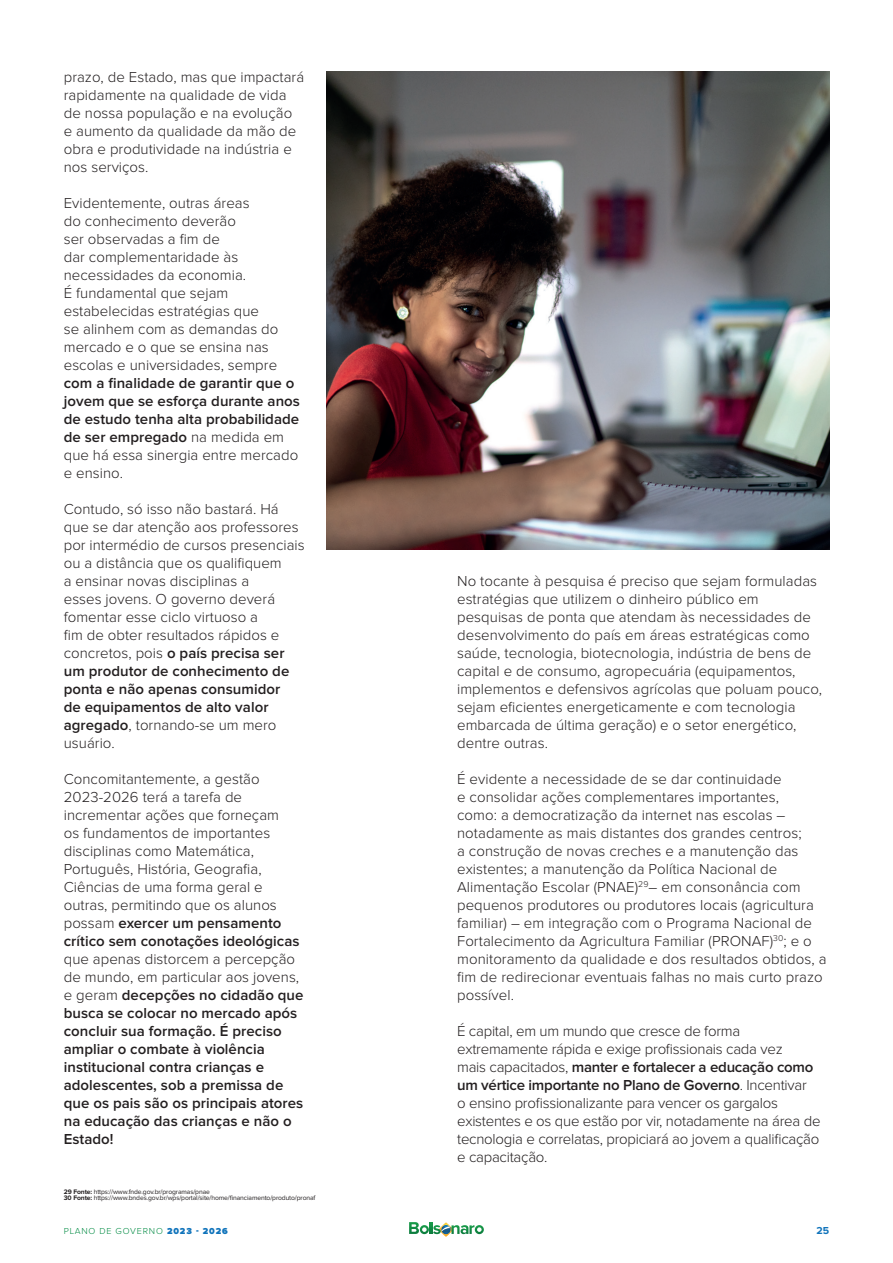
<style>
.page{position:relative;width:893px;height:1263px;background:#fff}
.page>*{position:absolute;margin:0;border:0;box-sizing:border-box;transform-origin:0 0}
.t1{font:300 15px/18px "Proxima Nova";letter-spacing:.005em;color:#231f20}
.t2{font:600 15px/18px "Proxima Nova";letter-spacing:.005em;color:#231f20}
.t3{font:300 15px/18px "Proxima Nova";letter-spacing:-.015em;color:#231f20}
.t4{font:700 10.5px "Proxima Nova";color:#1174bb}
.t5{font:300 9px "Proxima Nova";letter-spacing:.09em;color:#008b43}
.t6{font:6.75px/6px "Proxima Nova";letter-spacing:-.015em;color:#231f20}
.s1{font-weight:300}
.s2{font-weight:600}
.s3{font-weight:700}
.s4{font-weight:900;color:#1174bb}
</style>
<div class="page">
<svg style="left:409px;top:1222px;width:75px;height:15px"></svg>
<img style="left:326px;top:71px;width:503px;height:479px">
<p class="t1" style="left:64px;top:68px;width:242px">prazo, de Estado, mas que impactará rapidamente na qualidade de vida de nossa população e na evolução e aumento da qualidade da mão de obra e produtividade na indústria e nos serviços.</p>
<p class="t1" style="left:64px;top:194px;width:216px">Evidentemente, outras áreas<br>do conhecimento deverão<br>ser observadas a fim de<br>dar complementaridade às necessidades da economia.<br>É fundamental que sejam estabelecidas estratégias que<br>se alinhem com as demandas do mercado e o que se ensina nas escolas e universidades, sempre</p>
<p class="t2" style="left:64px;top:374px;width:238px">com a finalidade de garantir que o jovem que se esforça durante anos de estudo tenha alta probabilidade de ser empregado <span class="s1">na medida em que há essa sinergia entre mercado e ensino.</span></p>
<p class="t1" style="left:64px;top:500px;width:242px">Contudo, só isso não bastará. Há que se dar atenção aos professores por intermédio de cursos presenciais ou a distância que os qualifiquem<br>a ensinar novas disciplinas a<br>esses jovens. O governo deverá fomentar esse ciclo virtuoso a<br>fim de obter resultados rápidos e concretos, pois <span class="s2">o país precisa ser um produtor de conhecimento de ponta e não apenas consumidor<br>de equipamentos de alto valor agregado</span>, tornando-se um mero usuário.</p>
<p class="t1" style="left:64px;top:770px;width:237px">Concomitantemente, a gestão<br>2023-2026 terá a tarefa de incrementar ações que forneçam<br>os fundamentos de importantes disciplinas como Matemática,<br>Português, História, Geografia,<br>Ciências de uma forma geral e outras, permitindo que os alunos possam <span class="s2">exercer um pensamento crítico sem conotações ideológicas</span></p>
<p class="t2" style="left:64px;top:950px;width:241px"><span class="s1">que apenas distorcem a percepção de mundo, em particular aos jovens, e geram</span> decepções no cidadão que busca se colocar no mercado após concluir sua formação. É preciso ampliar o combate à violência institucional contra crianças e adolescentes, sob a premissa de que os pais são os principais atores na educação das crianças e não o<br>Estado!</p>
<p class="t6" style="left:64px;top:1189px;width:253px"><span class="s3">29 Fonte:</span> https://www.fnde.gov.br/programas/pnae<br><span class="s3">30 Fonte:</span> https://www.bndes.gov.br/wps/portal/site/home/financiamento/produto/pronaf</p>
<p class="t1" style="left:457px;top:572px;width:366px">No tocante à pesquisa é preciso que sejam formuladas estratégias que utilizem o dinheiro público em pesquisas de ponta que atendam às necessidades de desenvolvimento do país em áreas estratégicas como saúde, tecnologia, biotecnologia, indústria de bens de capital e de consumo, agropecuária (equipamentos, implementos e defensivos agrícolas que poluam pouco, sejam eficientes energeticamente e com tecnologia embarcada de última geração) e o setor energético, dentre outras.</p>
<p class="t1" style="left:457px;top:770px;width:371px">É evidente a necessidade de se dar continuidade<br>e consolidar ações complementares importantes,<br>como: a democratização da internet nas escolas – notadamente as mais distantes dos grandes centros;<br>a construção de novas creches e a manutenção das existentes; a manutenção da Política Nacional de Alimentação Escolar (PNAE)<sup>29</sup>– em consonância com pequenos produtores ou produtores locais (agricultura familiar) – em integração com o Programa Nacional de Fortalecimento da Agricultura Familiar (PRONAF)<sup>30</sup>; e o monitoramento da qualidade e dos resultados obtidos, a fim de redirecionar eventuais falhas no mais curto prazo possível.</p>
<p class="t3" style="left:457px;top:1022px;width:365px">É capital, em um mundo que cresce de forma extremamente rápida e exige profissionais cada vez<br>mais capacitados, <span class="s2">manter e fortalecer a educação como um vértice importante no Plano de Governo</span>. Incentivar<br>o ensino profissionalizante para vencer os gargalos existentes e os que estão por vir, notadamente na área de tecnologia e correlatas, propiciará ao jovem a qualificação e capacitação.</p>
<p class="t5" style="left:64px;top:1227px;width:166px">PLANO DE GOVERNO <span class="s4">2023 - 2026</span></p>
<p class="t4" style="left:816px;top:1225px;width:14px">25</p>
</div>
